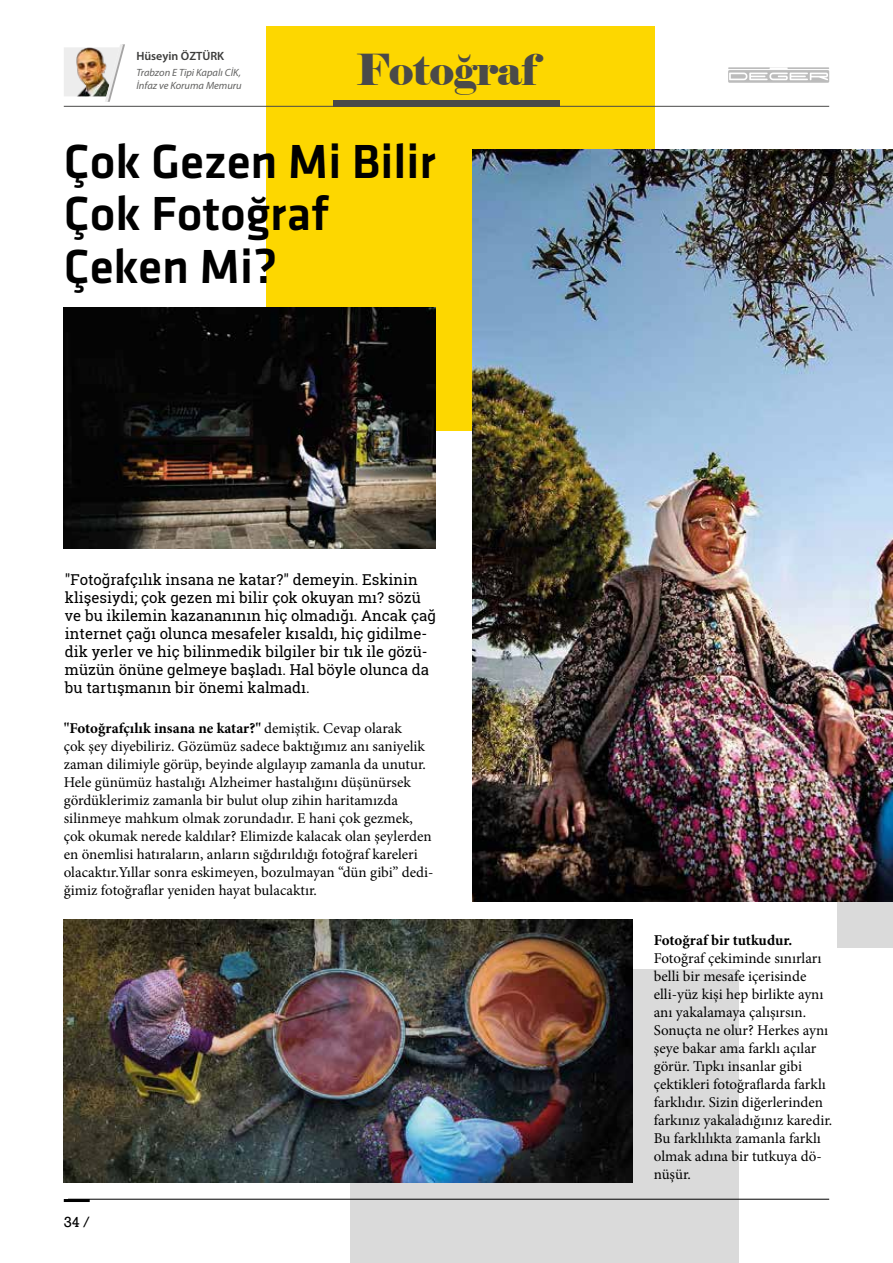
<style>
.page{position:relative;width:893px;height:1263px;background:#fff}
.page>*{position:absolute;margin:0;border:0;box-sizing:border-box;transform-origin:0 0}
.t1{font:500 49.65px/52.7px "Klavika";color:#000}
.t2{font:42.6px "Elephant";letter-spacing:-.01em;color:#4a4a49}
.t3{font:15px/18px "Minion Pro";color:#000}
.t4{font:15px/18px "Roboto Slab";color:#000}
.t5{font:700 15px "Minion Pro";letter-spacing:-.005em;color:#000}
.t6{font:15px "Rockwell";color:#000}
.t7{font:600 12px "Myriad Pro";color:#3c3c3b}
.t8{font:italic 10.5px/12.6px "Myriad Pro";color:#616160}
.s1{font-weight:700}
</style>
<div class="page">
<div style="left:837px;top:631px;width:56px;height:317px;background:#dadada"></div>
<div style="left:266px;top:26px;width:389px;height:405px;background:#fdd700"></div>
<div style="left:350px;top:970px;width:389px;height:293px;background:#dadada"></div>
<div style="left:333px;top:100px;width:227px;height:6px;background:#4a4a49"></div>
<hr style="left:64px;top:106px;width:765px;height:1px;background:#4a4a49">
<img style="left:64px;top:44px;width:61px;height:58px">
<svg style="left:728px;top:70px;width:101px;height:13px"></svg>
<hr style="left:728px;top:67px;width:101px;height:2px;background:#bcbcbc">
<svg style="left:729px;top:67px;width:99px;height:13px"></svg>
<img style="left:472px;top:150px;width:421px;height:751px">
<img style="left:64px;top:919px;width:568px;height:263px">
<img style="left:64px;top:308px;width:372px;height:241px">
<hr style="left:68px;top:1199px;width:761px;height:1px;background:#000">
<hr style="left:64px;top:1199px;width:26px;height:3px;background:#000">
<p class="t7" style="left:136px;top:48px;width:89px">Hüseyin ÖZTÜRK</p>
<p class="t8" style="left:136px;top:66px;width:107px">Trabzon E Tipi Kapalı CİK,<br>İnfaz ve Koruma Memuru</p>
<h2 class="t2" style="left:356px;top:44px;width:182px">Fotoğraf</h2>
<h1 class="t1" style="left:64px;top:136px;width:374px">Çok Gezen Mi Bilir<br>Çok Fotoğraf<br>Çeken Mi?</h1>
<p class="t4" style="left:65px;top:571px;width:372px">"Fotoğrafçılık insana ne katar?" demeyin. Eskinin klişesiydi; çok gezen mi bilir çok okuyan mı? sözü ve bu ikilemin kazananının hiç olmadığı. Ancak çağ internet çağı olunca mesafeler kısaldı, hiç gidilme&shy;dik yerler ve hiç bilinmedik bilgiler bir tık ile gözü&shy;müzün önüne gelmeye başladı. Hal böyle olunca da bu tartışmanın bir önemi kalmadı.</p>
<p class="t3" style="left:64px;top:719px;width:371px"><span class="s1">"Fotoğrafçılık insana ne katar?"</span> demiştik. Cevap olarak<br>çok şey diyebiliriz. Gözümüz sadece baktığımız anı saniyelik zaman dilimiyle görüp, beyinde algılayıp zamanla da unutur.<br>Hele günümüz hastalığı Alzheimer hastalığını düşünürsek gördüklerimiz zamanla bir bulut olup zihin haritamızda silinmeye mahkum olmak zorundadır. E hani çok gezmek, çok okumak nerede kaldılar? Elimizde kalacak olan şeylerden en önemlisi hatıraların, anların sığdırıldığı fotoğraf kareleri olacaktır.Yıllar sonra eskimeyen, bozulmayan “dün gibi” dedi&shy;ğimiz fotoğraflar yeniden hayat bulacaktır.</p>
<p class="t6" style="left:64px;top:1213px;width:27px">34/</p>
<p class="t5" style="left:654px;top:930px;width:140px">Fotoğraf bir tutkudur.</p>
<p class="t3" style="left:654px;top:949px;width:180px">Fotoğraf çekiminde sınırları belli bir mesafe içerisinde elli-yüz kişi hep birlikte aynı anı yakalamaya çalışırsın.<br>Sonuçta ne olur? Herkes aynı şeye bakar ama farklı açılar görür. Tıpkı insanlar gibi çektikleri fotoğraflarda farklı farklıdır. Sizin diğerlerinden farkınız yakaladığınız karedir.<br>Bu farklılıkta zamanla farklı olmak adına bir tutkuya dö&shy;nüşür.</p>
</div>
